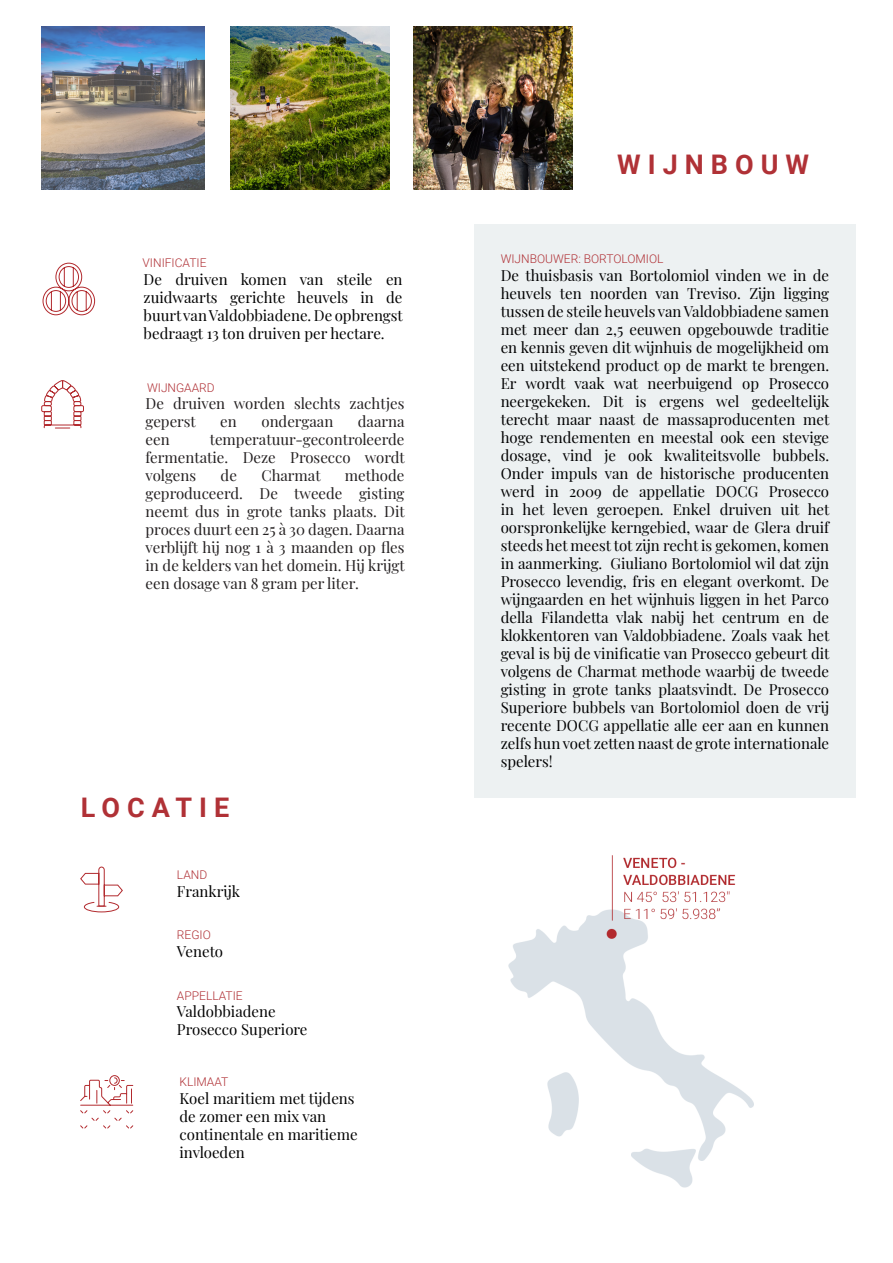
<style>
.page{position:relative;width:893px;height:1263px;background:#fff}
.page>*{position:absolute;margin:0;border:0;box-sizing:border-box;transform-origin:0 0}
.t1{font:700 27px "Roboto";letter-spacing:.26em;color:#b03136}
.t2{font:15px/18px "Playfair Display";color:#000001;text-align:justify}
.t3{font:15px/18px "Playfair Display";color:#231f20;text-align:justify}
.t4{font:300 12px "Roboto";color:#b03136}
</style>
<div class="page">
<svg style="left:80px;top:866px;width:43px;height:47px"></svg>
<img style="left:508px;top:855px;width:246px;height:333px">
<svg style="left:80px;top:1075px;width:54px;height:54px"></svg>
<div style="left:475px;top:224px;width:381px;height:574px;background:#edf1f2"></div>
<svg style="left:42px;top:262px;width:53px;height:54px"></svg>
<svg style="left:41px;top:380px;width:43px;height:49px"></svg>
<img style="left:41px;top:26px;width:163px;height:163px">
<img style="left:231px;top:26px;width:159px;height:163px">
<img style="left:414px;top:26px;width:159px;height:163px">
<p class="t4" style="left:143px;top:254px;width:65px">VINIFICATIE</p>
<p class="t2" style="left:144px;top:269px;width:261px">De druiven komen van steile en zuidwaarts gerichte heuvels in de buurt van Valdobbiadene. De opbrengst bedraagt 13 ton druiven per hectare.</p>
<p class="t4" style="left:147px;top:379px;width:69px">WIJNGAARD</p>
<p class="t3" style="left:146px;top:393px;width:260px">De druiven worden slechts zachtjes geperst</p>
<p class="t3" style="left:220px;top:411px;width:18px">en</p>
<p class="t3" style="left:261px;top:411px;width:73px">ondergaan</p>
<p class="t3" style="left:358px;top:411px;width:48px">daarna</p>
<p class="t3" style="left:146px;top:429px;width:261px;text-indent:64px">temperatuur-gecontroleerde fermentatie. Deze Prosecco wordt volgens</p>
<p class="t3" style="left:146px;top:429px;width:26px">een</p>
<p class="t3" style="left:146px;top:465px;width:261px;text-indent:199px">methode geproduceerd. De tweede gisting neemt dus in grote tanks plaats. Dit proces duurt een 25 à 30 dagen. Daarna verblijft hij nog 1 à 3 maanden op fles in de kelders van het domein. Hij krijgt een dosage van 8 gram per liter.</p>
<p class="t3" style="left:221px;top:465px;width:18px">de</p>
<p class="t3" style="left:261px;top:465px;width:61px">Charmat</p>
<p class="t1" style="left:81px;top:788px;width:150px">LOCATIE</p>
<p class="t4" style="left:177px;top:866px;width:32px">LAND</p>
<p class="t2" style="left:177px;top:881px;width:65px">Frankrijk</p>
<p class="t4" style="left:177px;top:927px;width:35px">REGIO</p>
<p class="t2" style="left:177px;top:941px;width:48px">Veneto</p>
<p class="t4" style="left:177px;top:987px;width:67px">APPELLATIE</p>
<p class="t2" style="left:177px;top:1001px;width:100px">Valdobbiadene</p>
<p class="t2" style="left:177px;top:1019px;width:132px">Prosecco Superiore</p>
<p class="t4" style="left:179px;top:1073px;width:50px">KLIMAAT</p>
<p class="t2" style="left:179px;top:1088px;width:180px;text-align:left">Koel maritiem met tijdens de zomer een mix van continentale en maritieme invloeden</p>
<p class="t1" style="left:617px;top:145px;width:194px">WIJNBOUW</p>
<p class="t4" style="left:501px;top:250px;width:164px">WIJNBOUWER: BORTOLOMIOL</p>
<p class="t2" style="left:501px;top:265px;width:330px">De thuisbasis van Bortolomiol vinden we in de heuvels ten noorden van Treviso. Zijn ligging tussen de steile heuvels van Valdobbiadene samen met meer dan 2,5 eeuwen opgebouwde traditie en kennis geven dit wijnhuis de mogelijkheid om een uitstekend product op de markt te brengen.<br>Er wordt vaak wat neerbuigend op Prosecco neergekeken. Dit is ergens wel gedeeltelijk terecht maar naast de massaproducenten met hoge rendementen en meestal ook een stevige dosage, vind je ook kwaliteitsvolle bubbels.<br>Onder impuls van de historische producenten werd in 2009 de appellatie DOCG Prosecco in het leven geroepen. Enkel druiven uit het oorspronkelijke kerngebied, waar de Glera druif steeds het meest tot zijn recht is gekomen, komen in aanmerking. Giuliano Bortolomiol wil dat zijn Prosecco levendig, fris en elegant overkomt. De wijngaarden en het wijnhuis liggen in het Parco della Filandetta vlak nabij het centrum en de klokkentoren van Valdobbiadene. Zoals vaak het geval is bij de vinificatie van Prosecco gebeurt dit volgens de Charmat methode waarbij de tweede gisting in grote tanks plaatsvindt. De Prosecco Superiore bubbels van Bortolomiol doen de vrij recente DOCG appellatie alle eer aan en kunnen zelfs hun voet zetten naast de grote internationale spelers!</p>
</div>
